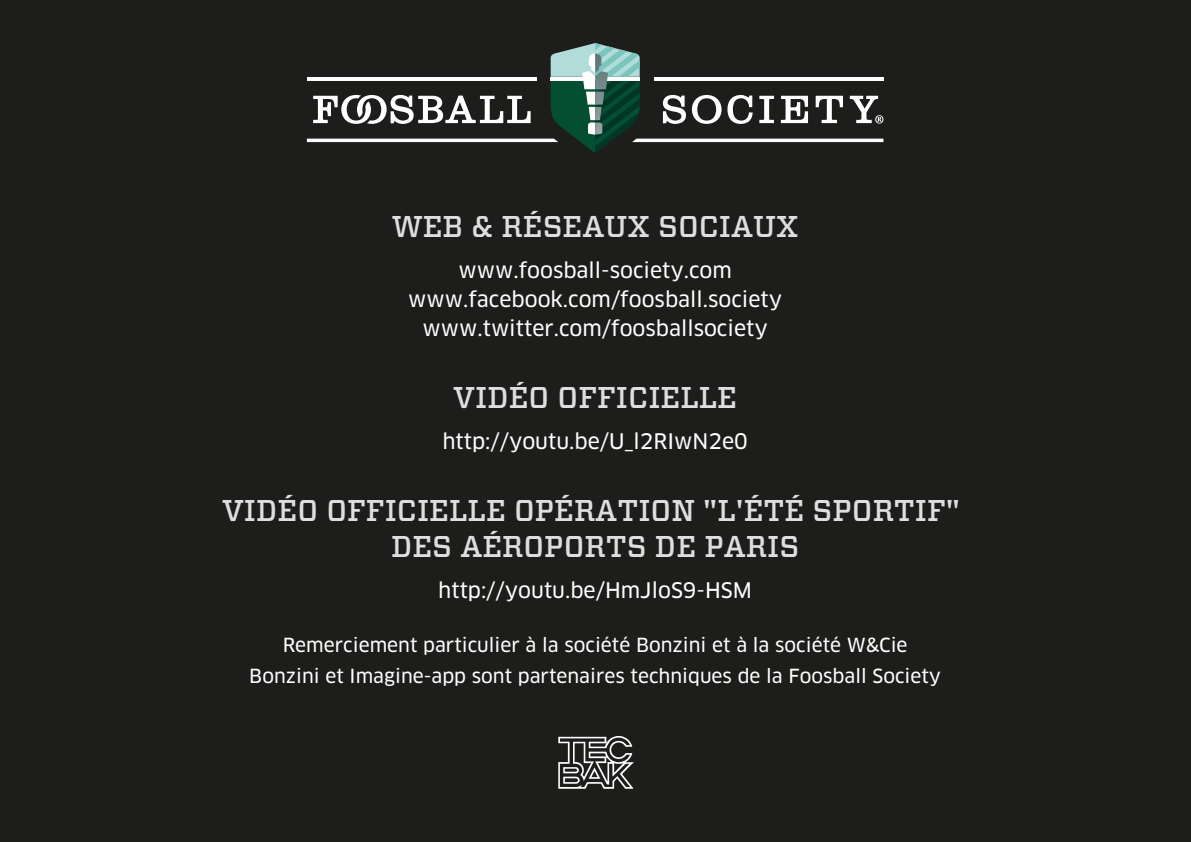
<style>
.page{position:relative;width:1191px;height:842px;background:#fff}
.page>*{position:absolute;margin:0;border:0;box-sizing:border-box;transform-origin:0 0}
.t1{font:500 30px/36px "Vitesse";color:#dfdede;text-align:center}
.t2{font:21px/29px "Clan News";color:#fff;text-align:center}
.t3{font:19px/31px "Clan News";color:#fff;text-align:center}
</style>
<div class="page">
<div style="left:0;top:1px;width:1190px;height:841px;background:#1d1d1b"></div>
<svg style="left:307px;top:43px;width:576px;height:110px"></svg>
<svg style="left:558px;top:736px;width:76px;height:53px"></svg>
<h1 class="t1" style="left:392px;top:209px;width:408px">WEB &amp; RÉSEAUX SOCIAUX</h1>
<p class="t2" style="left:408px;top:256px;width:375px">www.foosball-society.com www.facebook.com/foosball.society www.twitter.com/foosballsociety</p>
<h1 class="t1" style="left:453px;top:380px;width:285px">VIDÉO OFFICIELLE</h1>
<p class="t2" style="left:442px;top:427px;width:307px">http://youtu.be/U_l2RIwN2e0</p>
<h1 class="t1" style="left:222px;top:493px;width:739px">VIDÉO OFFICIELLE OPÉRATION "L'ÉTÉ SPORTIF"<br>DES AÉROPORTS DE PARIS</h1>
<p class="t2" style="left:438px;top:576px;width:315px">http://youtu.be/HmJloS9-HSM</p>
<p class="t3" style="left:249px;top:630px;width:693px">Remerciement particulier à la société Bonzini et à la société W&amp;Cie<br>Bonzini et Imagine-app sont partenaires techniques de la Foosball Society</p>
</div>
